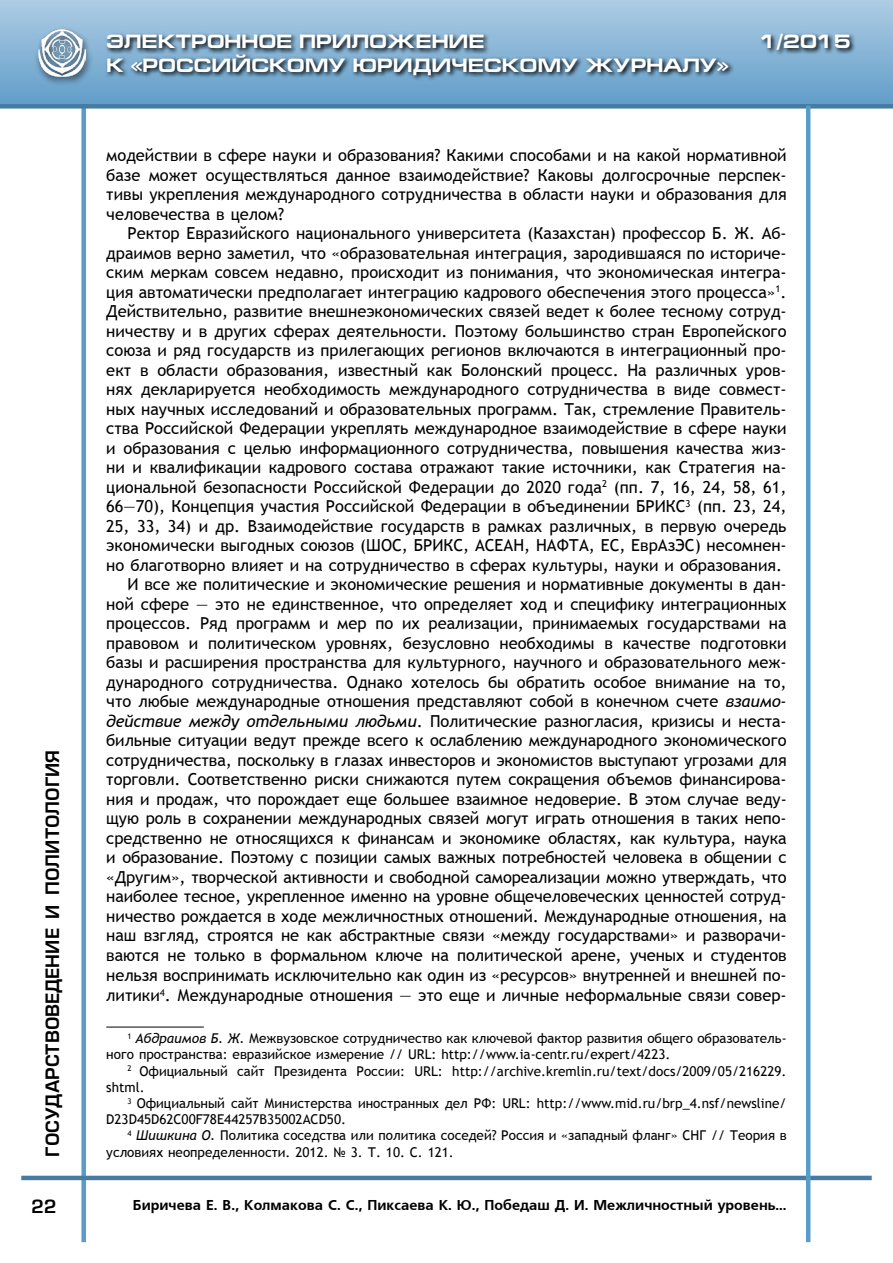
<style>
.page{position:relative;width:893px;height:1263px;background:#fff}
.page>*{position:absolute;margin:0;border:0;box-sizing:border-box;transform-origin:0 0}
.t1{font:700 19.5px "Europe Ext";color:#fff}
.t2{font:18px "Europe Demi Normal";color:#000}
.t3{font:16.5px/19.5px "Trebuchet MS";color:#000;text-align:justify}
.t4{font:14.25px "Free Set Bold Cyrillic";color:#000}
.t5{font:13.5px/16.2px "Trebuchet MS";color:#000}
.s1{font-style:italic}
</style>
<div class="page">
<div style="left:0;top:0;width:893px;height:106px;background:linear-gradient(to bottom,#aecce4,#619dc9)"></div>
<div style="left:81px;top:108px;width:5px;height:1134px;background:#589cca"></div>
<hr style="left:21px;top:1176px;width:851px;height:4px;background:#467ba2">
<div style="left:0;top:104px;width:893px;height:5px;background:#467ba2"></div>
<div style="left:34px;top:26px;width:60px;height:60px;background:#000;opacity:.63"></div>
<img style="left:39px;top:29px;width:47px;height:48px">
<svg style="left:105px;top:31px;width:751px;height:50px;background:#6b90ac"></svg>
<hr style="left:806px;top:106px;width:4px;height:1136px;background:#589cca">
<hr style="left:106px;top:1027px;width:98px;height:1px;background:#000">
<p class="t2" style="left:42px;top:1157px;width:408px;rotate:-90deg">государствоведение и политология</p>
<p class="t2" style="left:31px;top:1196px;width:27px">22</p>
<p class="t1" style="left:106px;top:31px;width:380px">ЭЛЕКТРОННОЕ ПРИЛОЖЕНИЕ</p>
<p class="t1" style="left:760px;top:31px;width:92px">1/2015</p>
<p class="t1" style="left:106px;top:54px;width:624px">К «РОССИЙСКОМУ ЮРИДИЧЕСКОМУ ЖУРНАЛУ»</p>
<p class="t3" style="left:106px;top:146px;width:682px">модействии в сфере науки и образования? Какими способами и на какой нормативной базе может осуществляться данное взаимодействие? Каковы долгосрочные перспек&shy;тивы укрепления международного сотрудничества в области науки и образования для человечества в целом?</p>
<p class="t3" style="left:106px;top:224px;width:682px;text-align:right">Ректор Евразийского национального университета (Казахстан) профессор Б. Ж. Аб&shy;драимов верно заметил, что «образовательная интеграция, зародившаяся по историче&shy;ским меркам совсем недавно, происходит из понимания, что экономическая интегра&shy;ция автоматически предполагает интеграцию кадрового обеспечения этого процесса»<sup>1</sup>.<br>Действительно, развитие внешнеэкономических связей ведет к более тесному сотруд&shy;ничеству и в других сферах деятельности. Поэтому большинство стран Европейского союза и ряд государств из прилегающих регионов включаются в интеграционный про&shy;ект в области образования, известный как Болонский процесс. На различных уров&shy;нях декларируется необходимость международного сотрудничества в виде совмест&shy;ных научных исследований и образовательных программ. Так, стремление Правитель&shy;ства Российской Федерации укреплять международное взаимодействие в сфере науки и образования с целью информационного сотрудничества, повышения качества жиз&shy;ни и квалификации кадрового состава отражают такие источники, как Стратегия на&shy;циональной безопасности Российской Федерации до 2020 года<sup>2</sup> (пп. 7, 16, 24, 58, 61, 66―70), Концепция участия Российской Федерации в объединении БРИКС<sup>3</sup> (пп. 23, 24, 25, 33, 34) и др. Взаимодействие государств в рамках различных, в первую очередь экономически выгодных союзов (ШОС, БРИКС, АСЕАН, НАФТА, ЕС, ЕврАзЭС) несомнен&shy;но благотворно влияет и на сотрудничество в сферах культуры, науки и образования.<br>И все же политические и экономические решения и нормативные документы в дан&shy;ной сфере ― это не единственное, что определяет ход и специфику интеграционных процессов. Ряд программ и мер по их реализации, принимаемых государствами на правовом и политическом уровнях, безусловно необходимы в качестве подготовки базы и расширения пространства для культурного, научного и образовательного меж&shy;дународного сотрудничества. Однако хотелось бы обратить особое внимание на то, что любые международные отношения представляют собой в конечном счете <span class="s1">взаимо&shy;действие между отдельными людьми</span>. Политические разногласия, кризисы и неста&shy;бильные ситуации ведут прежде всего к ослаблению международного экономического сотрудничества, поскольку в глазах инвесторов и экономистов выступают угрозами для торговли. Соответственно риски снижаются путем сокращения объемов финансирова&shy;ния и продаж, что порождает еще большее взаимное недоверие. В этом случае веду&shy;щую роль в сохранении международных связей могут играть отношения в таких непо&shy;средственно не относящихся к финансам и экономике областях, как культура, наука и образование. Поэтому с позиции самых важных потребностей человека в общении с «другим», творческой активности и свободной самореализации можно утверждать, что наиболее тесное, укрепленное именно на уровне общечеловеческих ценностей сотруд&shy;ничество рождается в ходе межличностных отношений. Международные отношения, на наш взгляд, строятся не как абстрактные связи «между государствами» и разворачи&shy;ваются не только в формальном ключе на политической арене, ученых и студентов нельзя воспринимать исключительно как один из «ресурсов» внутренней и внешней по&shy;литики<sup>4</sup>. Международные отношения ― это еще и личные неформальные связи совер-</p>
<p class="t5" style="left:106px;top:1030px;width:682px;text-indent:21px"><sup>1</sup> <span class="s1">Абдраимов Б. Ж.</span> Межвузовское сотрудничество как ключевой фактор развития общего образователь&shy;ного пространства: евразийское измерение // URL: http://www.ia-centr.ru/expert/4223.</p>
<p class="t5" style="left:106px;top:1063px;width:682px;text-indent:21px"><sup>2</sup> Официальный сайт Президента России: URL: http://archive.kremlin.ru/text/docs/2009/05/216229. shtml.</p>
<p class="t5" style="left:106px;top:1095px;width:682px;text-indent:21px"><sup>3</sup> Официальный сайт Министерства иностранных дел РФ: URL: http://www.mid.ru/brp_4.nsf/newsline/<br>D23D45D62C00F78E44257B35002ACD50.</p>
<p class="t5" style="left:106px;top:1128px;width:682px;text-indent:21px"><sup>4</sup> <span class="s1">Шишкина О.</span> Политика соседства или политика соседей? Россия и «западный фланг» СНГ // Теория в условиях неопределенности. 2012. № 3. Т. 10. С. 121.</p>
<p class="t4" style="left:133px;top:1197px;width:655px">Биричева Е. В., Колмакова С. С., Пиксаева К. Ю., Победаш Д. И. Межличностный уровень...</p>
</div>
